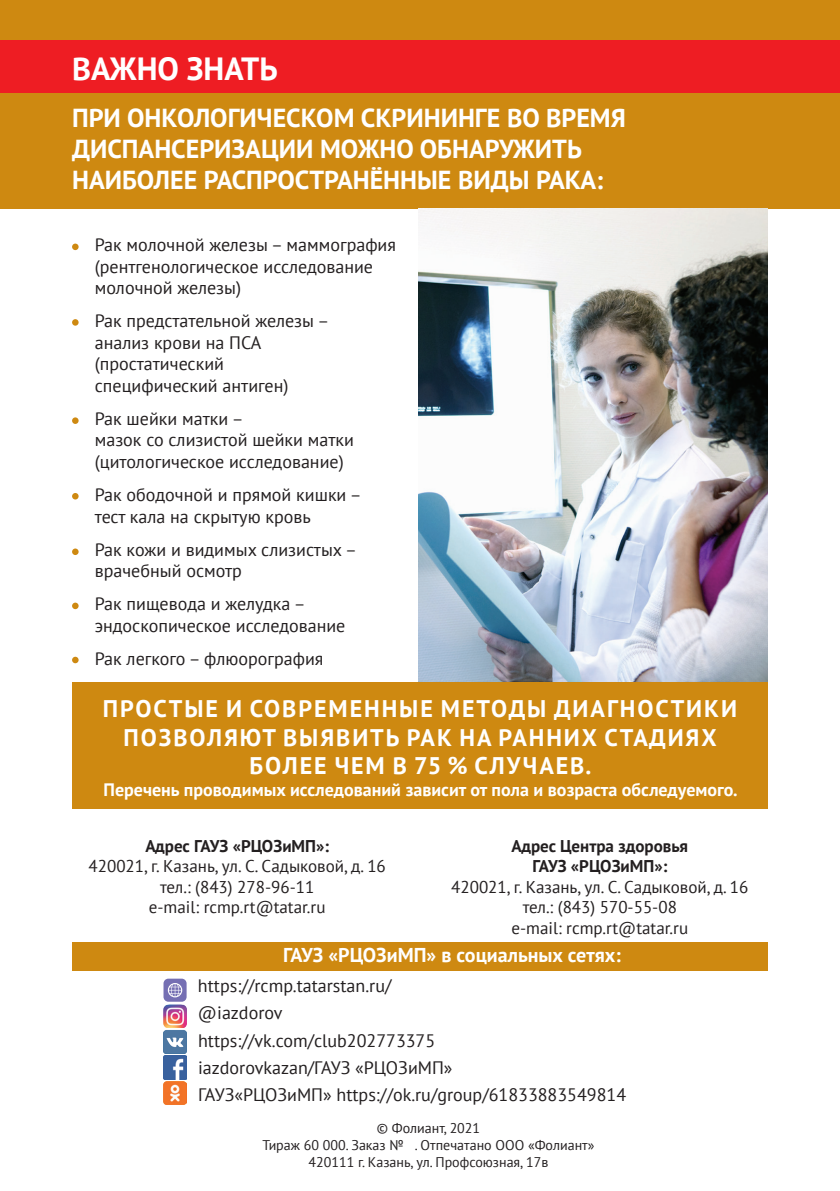
<style>
.page{position:relative;width:840px;height:1191px;background:#fff}
.page>*{position:absolute;margin:0;border:0;box-sizing:border-box;transform-origin:0 0}
.t1{font:700 32px "PT Sans";color:#fff}
.t2{font:700 26px/31.2px "PT Sans";color:#fff}
.t3{font:700 24px/28.8px "PT Sans";letter-spacing:.08em;color:#fff;text-align:center}
.t4{font:700 20px "PT Sans";color:#fff}
.t5{font:18px/21.6px "PT Sans";color:#231f20}
.t6{font:700 18px "PT Sans";color:#fff}
.t7{font:17px/20.4px "PT Sans";color:#231f20;text-align:center}
.t8{font:700 17px/20.4px "PT Sans";color:#231f20;text-align:center}
.t9{font:14px/16.8px "PT Sans";color:#231f20;text-align:center}
</style>
<div class="page">
<div style="left:0;top:0;width:839px;height:208px;background:#ce8911"></div>
<div style="left:0;top:40px;width:839px;height:52px;background:#ee1d23"></div>
<div style="left:72px;top:682px;width:695px;height:126px;background:#ce8911"></div>
<img style="left:163px;top:1030px;width:23px;height:23px">
<img style="left:163px;top:1004px;width:23px;height:23px">
<img style="left:163px;top:1081px;width:24px;height:23px">
<img style="left:163px;top:1055px;width:23px;height:24px">
<div style="left:163px;top:978px;width:23px;height:23px;background:#756fb3;border-radius:5px"></div>
<svg style="left:168px;top:983px;width:14px;height:14px"></svg>
<div style="left:72px;top:942px;width:695px;height:28px;background:#ce8911"></div>
<div style="left:72px;top:243px;width:7px;height:7px;background:#ce8911;border-radius:50%"></div>
<div style="left:72px;top:319px;width:7px;height:7px;background:#ce8911;border-radius:50%"></div>
<div style="left:72px;top:417px;width:7px;height:7px;background:#ce8911;border-radius:50%"></div>
<div style="left:72px;top:493px;width:7px;height:6px;background:#ce8911;border-radius:50%"></div>
<div style="left:72px;top:548px;width:7px;height:7px;background:#ce8911;border-radius:50%"></div>
<div style="left:72px;top:602px;width:7px;height:7px;background:#ce8911;border-radius:50%"></div>
<div style="left:72px;top:657px;width:7px;height:6px;background:#ce8911;border-radius:50%"></div>
<img style="left:418px;top:208px;width:349px;height:474px">
<h1 class="t1" style="left:72px;top:47px;width:207px">ВАЖНО ЗНАТЬ</h1>
<h2 class="t2" style="left:72px;top:102px;width:555px">ПРИ ОНКОЛОГИЧЕСКОМ СКРИНИНГЕ ВО ВРЕМЯ<br>ДИСПАНСЕРИЗАЦИИ МОЖНО ОБНАРУЖИТЬ<br>НАИБОЛЕЕ РАСПРОСТРАНЁННЫЕ ВИДЫ РАКА:</h2>
<p class="t5" style="left:95px;top:233px;width:302px">Рак молочной железы – маммография (рентгенологическое исследование молочной железы)</p>
<p class="t5" style="left:95px;top:309px;width:236px">Рак предстательной железы – анализ крови на ПСА (простатический специфический антиген)</p>
<p class="t5" style="left:95px;top:407px;width:261px">Рак шейки матки –<br>мазок со слизистой шейки матки (цитологическое исследование)</p>
<p class="t5" style="left:95px;top:483px;width:268px">Рак ободочной и прямой кишки – тест кала на скрытую кровь</p>
<p class="t5" style="left:95px;top:538px;width:263px">Рак кожи и видимых слизистых – врачебный осмотр</p>
<p class="t5" style="left:95px;top:592px;width:252px">Рак пищевода и желудка – эндоскопическое исследование</p>
<p class="t5" style="left:95px;top:647px;width:230px">Рак легкого – флюорография</p>
<h3 class="t3" style="left:103px;top:693px;width:635px">ПРОСТЫЕ И СОВРЕМЕННЫЕ МЕТОДЫ ДИАГНОСТИКИ<br>ПОЗВОЛЯЮТ ВЫЯВИТЬ РАК НА РАННИХ СТАДИЯХ<br>БОЛЕЕ ЧЕМ В 75 % СЛУЧАЕВ.</h3>
<p class="t6" style="left:103px;top:778px;width:635px">Перечень проводимых исследований зависит от пола и возраста обследуемого.</p>
<p class="t8" style="left:145px;top:835px;width:185px">Адрес ГАУЗ «РЦОЗиМП»:</p>
<p class="t7" style="left:88px;top:856px;width:299px">420021, г. Казань, ул. С. Садыковой, д. 16 тел.: (843) 278-96-11<br>e-mail: rcmp.rt@tatar.ru</p>
<p class="t8" style="left:511px;top:835px;width:178px">Адрес Центра здоровья<br>ГАУЗ «РЦОЗиМП»:</p>
<p class="t7" style="left:451px;top:876px;width:299px">420021, г. Казань, ул. С. Садыковой, д. 16 тел.: (843) 570-55-08<br>e-mail: rcmp.rt@tatar.ru</p>
<p class="t4" style="left:283px;top:941px;width:339px">ГАУЗ «РЦОЗиМП» в социальных сетях:</p>
<p class="t5" style="left:198px;top:971px;width:429px;line-height:27.2px">https://rcmp.tatarstan.ru/<br>@iazdorov<br>https://vk.com/club202773375<br>iazdorovkazan/ГАУЗ «РЦОЗиМП»<br>ГАУЗ«РЦОЗиМП» https://ok.ru/group/61833883549814</p>
<p class="t9" style="left:262px;top:1119px;width:333px">© Фолиант, 2021<br>Тираж 60 000. Заказ № . Отпечатано ООО «Фолиант»<br>420111 г. Казань, ул. Профсоюзная, 17в</p>
</div>
